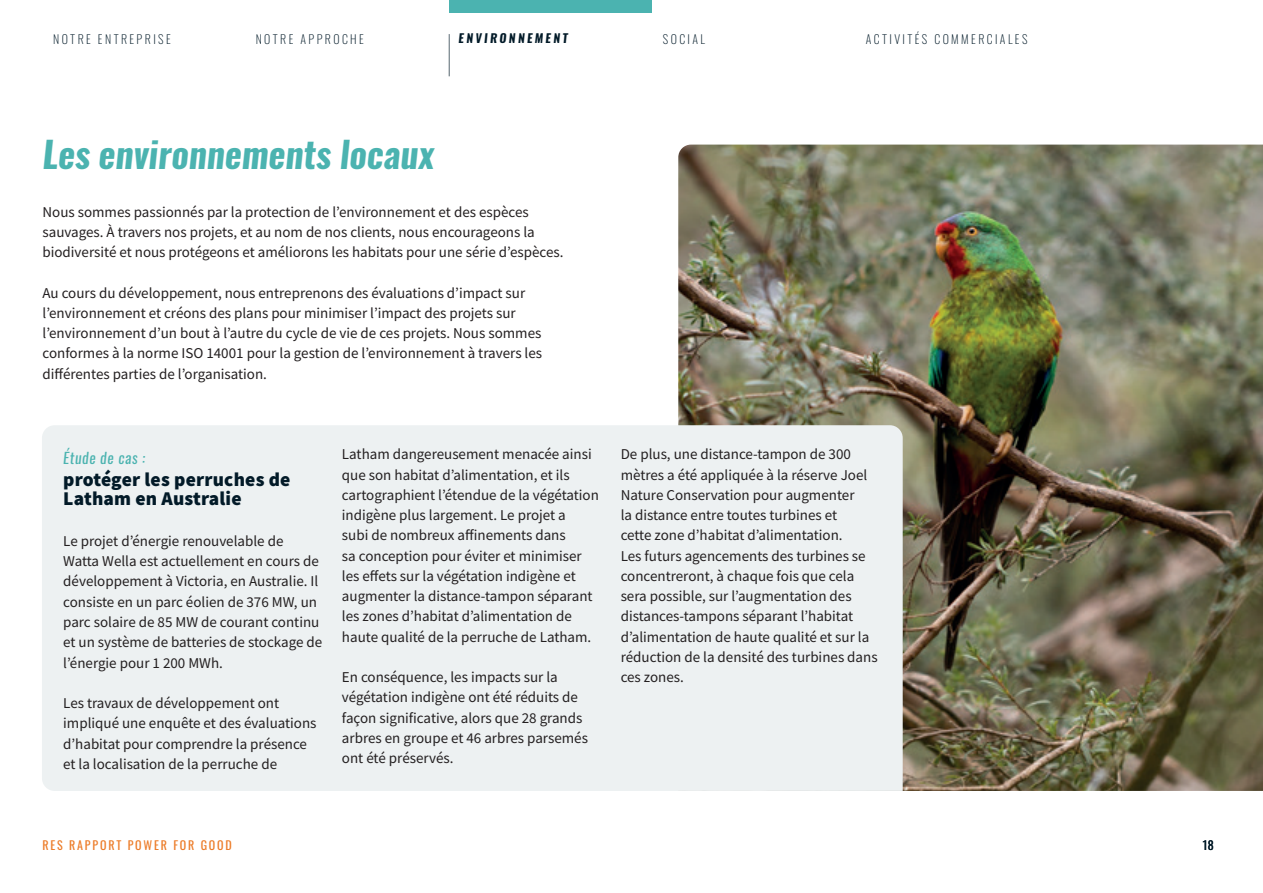
<style>
.page{position:relative;width:1263px;height:893px;background:#fff}
.page>*{position:absolute;margin:0;border:0;box-sizing:border-box;transform-origin:0 0}
.t1{font:italic 700 36px "Oswald";color:#4bb3b0}
.t2{font:900 19.5px/19.5px "Source Sans Pro";letter-spacing:.01em;color:#021a28}
.t3{font:15px/20.2px "Source Sans Pro";color:#231f20}
.t4{font:italic 15px "Oswald";letter-spacing:.04em;color:#4bb3b0}
.t5{font:200 12px "Oswald";letter-spacing:.2em;color:#021a28}
.t6{font:12px "Oswald";letter-spacing:.15em;color:#ec7b27}
.t7{font:italic 700 12px "Oswald";letter-spacing:.2em;color:#021a28}
.t8{font:12px "Oswald";color:#021a28}
</style>
<div class="page">
<div style="left:449px;top:0;width:203px;height:13px;background:#4bb3b0"></div>
<svg style="left:448px;top:35px;width:2px;height:42px"></svg>
<img style="left:678px;top:145px;width:585px;height:646px">
<div style="left:42px;top:425px;width:861px;height:366px;background:#edf1f2"></div>
<p class="t5" style="left:53px;top:29px;width:119px">NOTRE ENTREPRISE</p>
<p class="t5" style="left:256px;top:29px;width:110px">NOTRE APPROCHE</p>
<p class="t7" style="left:459px;top:30px;width:111px">ENVIRONNEMENT</p>
<p class="t5" style="left:663px;top:29px;width:44px">SOCIAL</p>
<p class="t5" style="left:866px;top:29px;width:163px">ACTIVITÉS COMMERCIALES</p>
<h1 class="t1" style="left:43px;top:129px;width:393px">Les environnements locaux</h1>
<p class="t3" style="left:43px;top:201px;width:522px">Nous sommes passionnés par la protection de l’environnement et des espèces sauvages. À travers nos projets, et au nom de nos clients, nous encourageons la biodiversité et nous protégeons et améliorons les habitats pour une série d’espèces.</p>
<p class="t3" style="left:43px;top:282px;width:501px">Au cours du développement, nous entreprenons des évaluations d’impact sur l’environnement et créons des plans pour minimiser l’impact des projets sur l’environnement d’un bout à l’autre du cycle de vie de ces projets. Nous sommes conformes à la norme ISO 14001 pour la gestion de l’environnement à travers les différentes parties de l’organisation.</p>
<p class="t4" style="left:63px;top:448px;width:83px">Étude de cas :</p>
<h2 class="t2" style="left:63px;top:469px;width:229px">protéger les perruches de<br>Latham en Australie</h2>
<p class="t3" style="left:63px;top:531px;width:261px">Le projet d’énergie renouvelable de Watta Wella est actuellement en cours de développement à Victoria, en Australie. Il consiste en un parc éolien de 376 MW, un parc solaire de 85 MW de courant continu et un système de batteries de stockage de l’énergie pour 1 200 MWh.</p>
<p class="t3" style="left:63px;top:693px;width:255px">Les travaux de développement ont impliqué une enquête et des évaluations d’habitat pour comprendre la présence et la localisation de la perruche de</p>
<p class="t3" style="left:342px;top:444px;width:258px">Latham dangereusement menacée ainsi que son habitat d’alimentation, et ils cartographient l’étendue de la végétation indigène plus largement. Le projet a<br>subi de nombreux affinements dans<br>sa conception pour éviter et minimiser les effets sur la végétation indigène et augmenter la distance-tampon séparant les zones d’habitat d’alimentation de haute qualité de la perruche de Latham.</p>
<p class="t3" style="left:342px;top:667px;width:247px">En conséquence, les impacts sur la végétation indigène ont été réduits de façon significative, alors que 28 grands arbres en groupe et 46 arbres parsemés ont été préservés.</p>
<p class="t3" style="left:621px;top:444px;width:258px">De plus, une distance-tampon de 300 mètres a été appliquée à la réserve Joel Nature Conservation pour augmenter<br>la distance entre toutes turbines et<br>cette zone d’habitat d’alimentation.<br>Les futurs agencements des turbines se concentreront, à chaque fois que cela sera possible, sur l’augmentation des distances-tampons séparant l’habitat d’alimentation de haute qualité et sur la réduction de la densité des turbines dans ces zones.</p>
<p class="t6" style="left:43px;top:835px;width:191px">RES RAPPORT POWER FOR GOOD</p>
<p class="t8" style="left:1203px;top:835px;width:12px">18</p>
</div>
